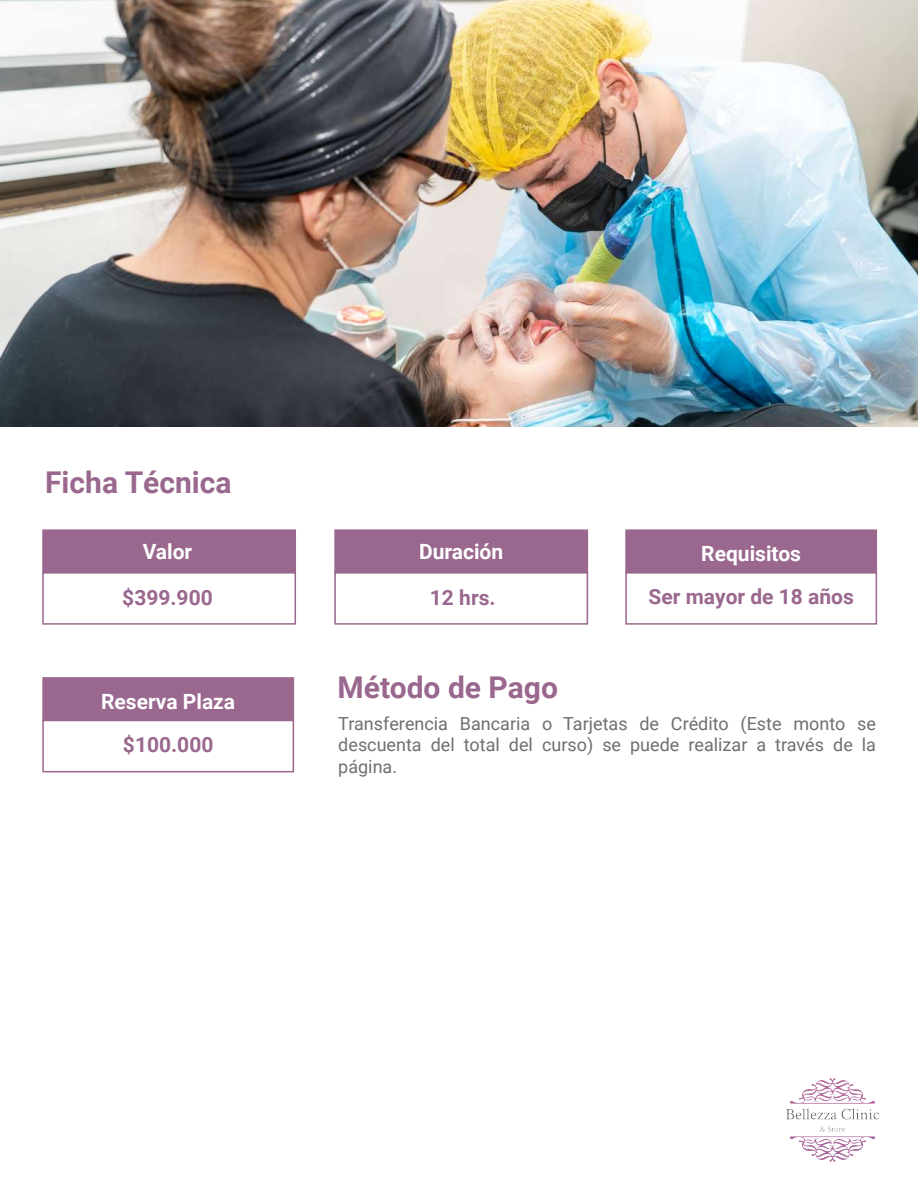
<style>
.page{position:relative;width:918px;height:1188px;background:#fff}
.page>*{position:absolute;margin:0;border:0;box-sizing:border-box;transform-origin:0 0}
.t1{font:700 30px "Roboto";color:#9a688e}
.t2{font:700 21px "Roboto";color:#9a688e}
.t3{font:700 21px "Roboto";color:#fff}
.t4{font:18px/21.6px "Roboto";color:#706f6f;text-align:justify}
</style>
<div class="page">
<img style="left:1px;top:0;width:917px;height:426px">
<div style="left:42px;top:529px;width:254px;height:44px;background:#9a688e;border:2px solid #9b688e"></div>
<div style="left:42px;top:572px;width:254px;height:53px;border:2px solid #9a688e"></div>
<div style="left:334px;top:529px;width:254px;height:44px;background:#9a688e;border:2px solid #9b688e"></div>
<div style="left:334px;top:572px;width:254px;height:53px;border:2px solid #9a688e"></div>
<div style="left:42px;top:677px;width:252px;height:44px;background:#9a688e;border:2px solid #9b688e"></div>
<div style="left:42px;top:720px;width:252px;height:52px;border:2px solid #9a688e"></div>
<div style="left:625px;top:529px;width:252px;height:44px;background:#9a688e;border:2px solid #9b688e"></div>
<div style="left:625px;top:572px;width:252px;height:53px;border:2px solid #9a688e"></div>
<img style="left:787px;top:1078px;width:91px;height:84px">
<h1 class="t1" style="left:45px;top:461px;width:188px">Ficha Técnica</h1>
<p class="t3" style="left:143px;top:537px;width:51px">Valor</p>
<p class="t2" style="left:122px;top:583px;width:92px">$399.900</p>
<p class="t3" style="left:101px;top:686px;width:136px">Reserva Plaza</p>
<p class="t2" style="left:123px;top:730px;width:92px">$100.000</p>
<p class="t3" style="left:419px;top:537px;width:86px">Duración</p>
<p class="t2" style="left:430px;top:583px;width:67px">12 hrs.</p>
<p class="t3" style="left:701px;top:539px;width:101px">Requisitos</p>
<p class="t2" style="left:649px;top:582px;width:207px">Ser mayor de 18 años</p>
<h1 class="t1" style="left:338px;top:666px;width:222px">Método de Pago</h1>
<p class="t4" style="left:338px;top:712px;width:539px">Transferencia Bancaria o Tarjetas de Crédito (Este monto se descuenta del total del curso) se puede realizar a través de la página.</p>
</div>
